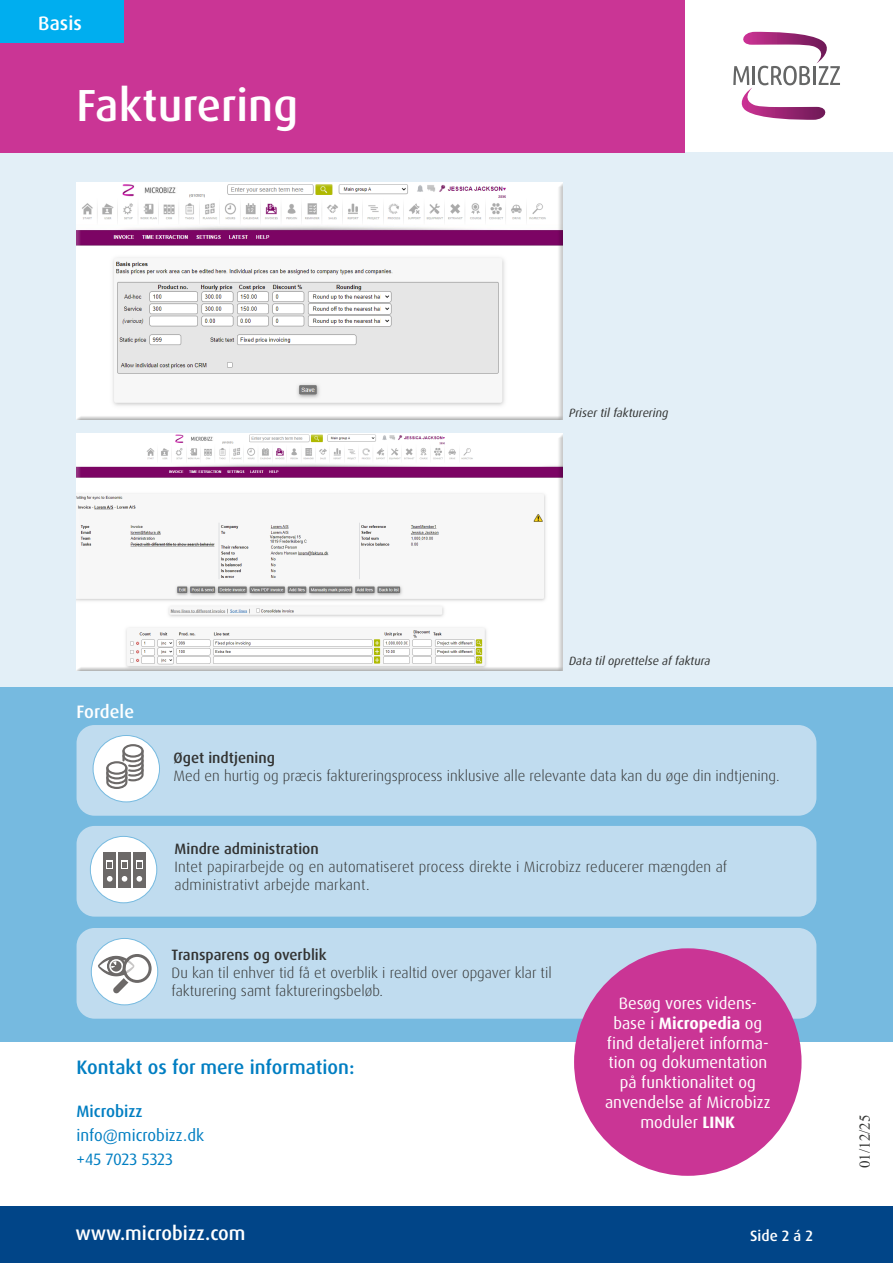
<style>
.page{position:relative;width:893px;height:1263px;background:#fff}
.page>*{position:absolute;margin:0;border:0;box-sizing:border-box;transform-origin:0 0}
.t1{font:500 45px "Dax Pro";color:#fff}
.t2{font:500 19.5px "Dax Pro";color:#007ec2}
.t3{font:500 19.5px "Dax Pro";color:#fff}
.t4{font:500 18px "Dax Pro";color:#fff}
.t5{font:16.5px/19.8px "Dax Pro";color:#fff;text-align:center}
.t6{font:16.5px/24px "Dax Pro";color:#007ec2}
.t7{font:500 16.5px "Dax Pro";color:#007ec2}
.t8{font:300 15px/18px "Dax Pro";color:#323332}
.t9{font:500 15px "Dax Pro";color:#323332}
.t10{font:15px "Times New Roman";color:#323332}
.t11{font:500 15px "Dax Pro";color:#fff}
.t12{font:italic 12px "Dax Pro";color:#323332}
.s1{font-weight:700}
</style>
<div class="page">
<div style="left:0;top:152px;width:893px;height:541px;background:#e3eff7"></div>
<div style="left:0;top:0;width:685px;height:152px;background:#ca3595"></div>
<div style="left:0;top:0;width:123px;height:42px;background:#00aeef"></div>
<div style="left:0;top:1206px;width:893px;height:57px;background:#014588"></div>
<div style="left:0;top:687px;width:893px;height:354px;background:#76bae0"></div>
<div style="left:76px;top:434px;width:487px;height:238px;background:#656666;opacity:.75"></div>
<div style="left:76px;top:183px;width:487px;height:238px;background:#656666;opacity:.75"></div>
<div style="left:77px;top:725px;width:739px;height:91px;background:#c0dcef;border-radius:18px"></div>
<div style="left:93px;top:735px;width:67px;height:67px;background:#fff;border-radius:50%"></div>
<div style="left:93px;top:735px;width:67px;height:67px;border:1px solid #76bae0;border-radius:50%"></div>
<div style="left:77px;top:826px;width:739px;height:91px;background:#c0dcef;border-radius:18px"></div>
<div style="left:90px;top:836px;width:67px;height:67px;background:#fff;border-radius:50%"></div>
<div style="left:90px;top:836px;width:67px;height:67px;border:1px solid #76bae0;border-radius:50%"></div>
<div style="left:77px;top:928px;width:739px;height:91px;background:#c0dcef;border-radius:18px"></div>
<div style="left:91px;top:938px;width:67px;height:67px;background:#fff;border-radius:50%"></div>
<div style="left:91px;top:938px;width:67px;height:67px;border:1px solid #76bae0;border-radius:50%"></div>
<div style="left:574px;top:948px;width:227px;height:228px;background:#ca3595;border-radius:50%"></div>
<svg style="left:733px;top:32px;width:107px;height:88px"></svg>
<div style="left:103px;top:852px;width:13px;height:35px;background:#6c6968"></div>
<svg style="left:107px;top:876px;width:6px;height:6px"></svg>
<div style="left:107px;top:860px;width:6px;height:8px;background:#fff"></div>
<svg style="left:107px;top:862px;width:5px;height:5px"></svg>
<div style="left:118px;top:852px;width:13px;height:35px;background:#6c6968"></div>
<svg style="left:122px;top:876px;width:5px;height:6px"></svg>
<div style="left:121px;top:860px;width:7px;height:8px;background:#fff"></div>
<svg style="left:122px;top:862px;width:5px;height:5px"></svg>
<div style="left:133px;top:852px;width:13px;height:35px;background:#6c6968"></div>
<svg style="left:137px;top:876px;width:5px;height:6px"></svg>
<div style="left:136px;top:860px;width:6px;height:8px;background:#fff"></div>
<svg style="left:137px;top:862px;width:5px;height:5px"></svg>
<svg style="left:106px;top:744px;width:38px;height:45px"></svg>
<svg style="left:98px;top:954px;width:54px;height:39px"></svg>
<h2 class="t3" style="left:38px;top:10px;width:45px">Basis</h2>
<h1 class="t1" style="left:77px;top:76px;width:223px">Fakturering</h1>
<p class="t12" style="left:569px;top:405px;width:101px">Priser til fakturering</p>
<p class="t4" style="left:77px;top:700px;width:59px">Fordele</p>
<p class="t12" style="left:569px;top:653px;width:143px">Data til oprettelse af faktura</p>
<p class="t9" style="left:174px;top:748px;width:103px">Øget indtjening</p>
<p class="t8" style="left:174px;top:767px;width:607px">Med en hurtig og præcis faktureringsprocess inklusive alle relevante data kan du øge din indtjening.</p>
<p class="t9" style="left:175px;top:839px;width:146px">Mindre administration</p>
<p class="t8" style="left:175px;top:857px;width:554px">Intet papirarbejde og en automatiseret process direkte i Microbizz reducerer mængden af administrativt arbejde markant.</p>
<p class="t9" style="left:172px;top:945px;width:157px">Transparens og overblik</p>
<p class="t8" style="left:172px;top:964px;width:382px">Du kan til enhver tid få et overblik i realtid over opgaver klar til fakturering samt faktureringsbeløb.</p>
<h2 class="t2" style="left:77px;top:1054px;width:279px">Kontakt os for mere information:</h2>
<p class="t7" style="left:77px;top:1101px;width:68px">Microbizz</p>
<p class="t6" style="left:77px;top:1124px;width:129px">info@microbizz.dk +45 7023 5323</p>
<h2 class="t3" style="left:75px;top:1221px;width:172px">www.microbizz.com</h2>
<p class="t5" style="left:605px;top:993px;width:167px">Besøg vores videns&shy;base i <span class="s1">Micropedia</span> og find detaljeret informa&shy;tion og dokumentation på funktionalitet og anvendelse af Microbizz moduler <span class="s1">LINK</span></p>
<p class="t11" style="left:750px;top:1226px;width:64px">Side 2 á 2</p>
<p class="t10" style="left:854px;top:1168px;width:55px;rotate:-90deg">01/12/25</p>
</div>
